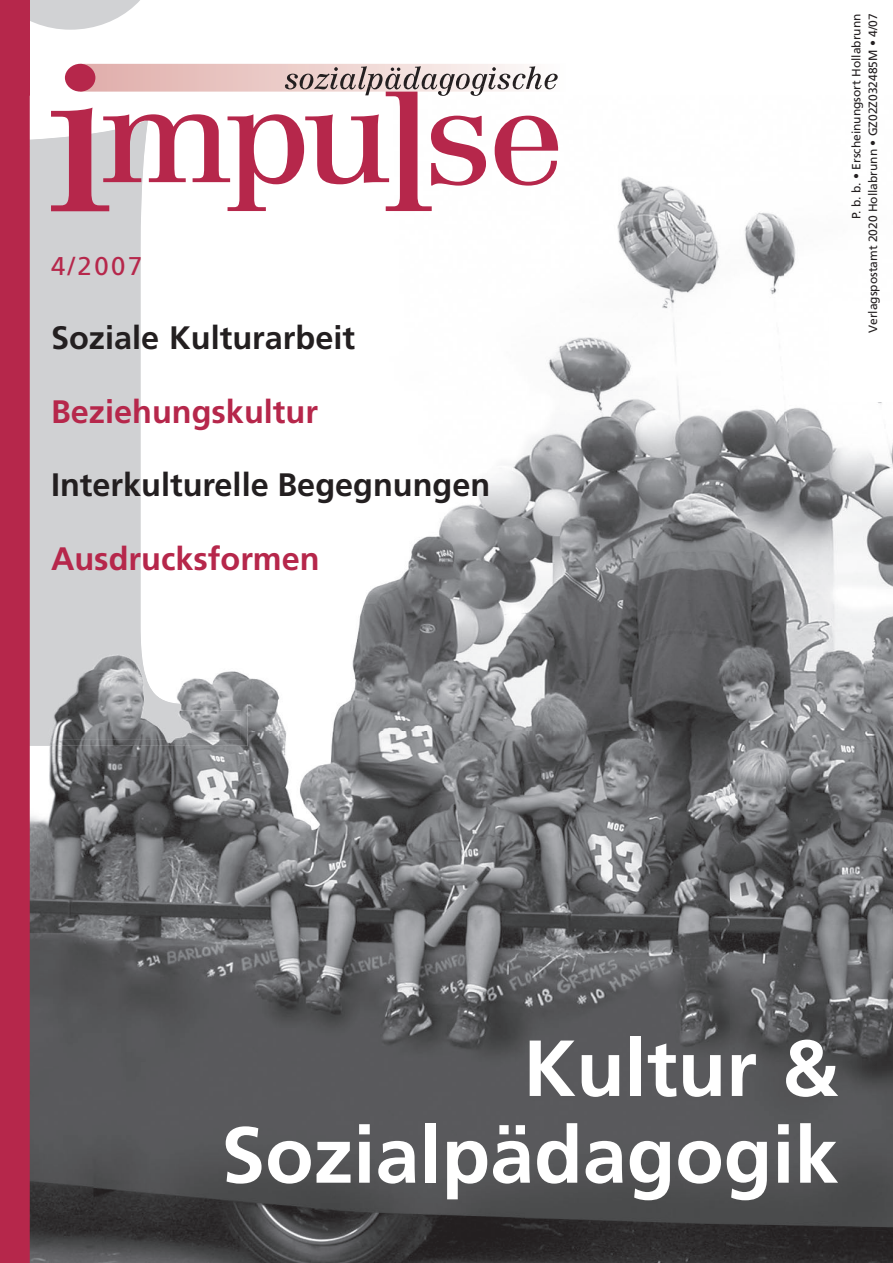
<style>
.page{position:relative;width:893px;height:1263px;background:#fff}
.page>*{position:absolute;margin:0;border:0;box-sizing:border-box;transform-origin:0 0}
.t1{font:700 79.35px/86.7px "Frutiger";color:#fff;text-align:right}
.t2{font:700 32.4px "Frutiger";color:#231f20}
.t3{font:700 32.4px "Frutiger";color:#b6274b}
.t4{font:25.65px "Frutiger";color:#b6274b}
.t5{font:12px/16.5px "Frutiger";color:#231f20;text-align:right}
</style>
<div class="page">
<svg style="left:30px;top:0;width:110px;height:30px"></svg>
<div style="left:0;top:0;width:30px;height:1263px;background:#b6274b"></div>
<img style="left:248px;top:148px;width:536px;height:584px">
<img style="left:784px;top:224px;width:109px;height:1039px">
<img style="left:30px;top:732px;width:755px;height:531px">
<img style="left:30px;top:138px;width:218px;height:608px">
<div style="left:829px;top:301px;width:64px;height:101px;background:#fff"></div>
<svg style="left:51px;top:64px;width:507px;height:147px"></svg>
<h3 class="t4" style="left:51px;top:251px;width:93px">4/2007</h3>
<h2 class="t2" style="left:51px;top:319px;width:305px">Soziale Kulturarbeit</h2>
<h2 class="t3" style="left:51px;top:392px;width:268px">Beziehungskultur</h2>
<h2 class="t2" style="left:51px;top:466px;width:441px">Interkulturelle Begegnungen</h2>
<h2 class="t3" style="left:51px;top:540px;width:270px">Ausdrucksformen</h2>
<p class="t5" style="left:848px;top:333px;width:321px;rotate:-90deg">P. b. b. • Erscheinungsort Hollabrunn<br>Verlagspostamt 2020 Hollabrunn • GZ02Z032485M • 4/07</p>
<h1 class="t1" style="left:221px;top:1024px;width:619px">Kultur &amp;<br>Sozialpädagogik</h1>
</div>
